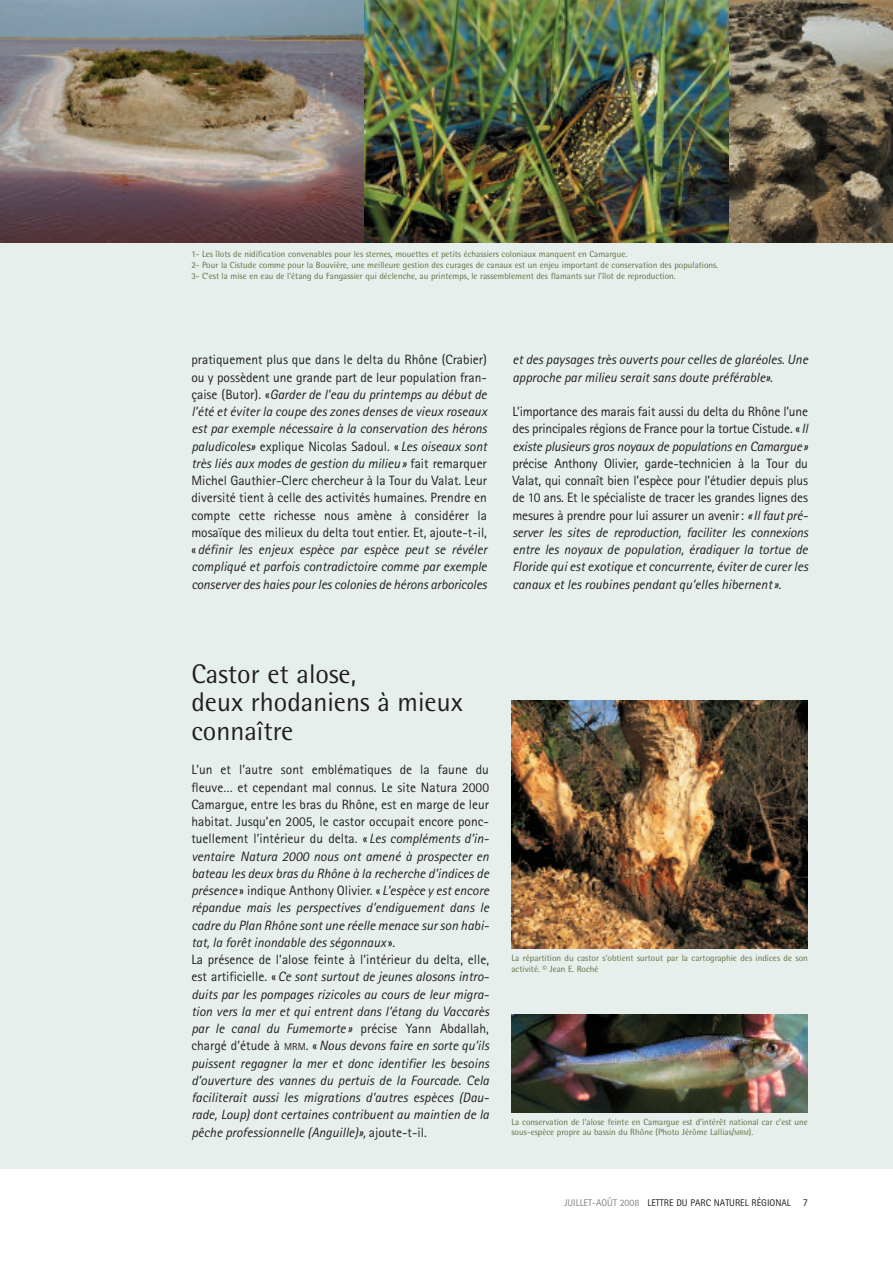
<style>
.page{position:relative;width:893px;height:1263px;background:#e7efed}
.page>*{position:absolute;margin:0;border:0;box-sizing:border-box;transform-origin:0 0}
.t1{font:27px/28.5px "Rotis Semi Sans";color:#231f20}
.t2{font:italic 13.5px/17.2px "Rotis Sans Serif";color:#231f20}
.t3{font:13.5px/17.2px "Rotis Sans Serif";letter-spacing:-.01em;color:#231f20;text-align:justify}
.t4{font:9.75px "Rotis Sans Serif";color:#231f20}
.t5{font:9px/10.8px "Rotis Semi Sans";color:#617041}
.s1{font-style:italic}
.s2{font-style:normal}
.s3{font-style:normal;font-size:10.2px}
.s4{font-size:6.75px}
.s5{color:#808285}
.s6{font-size:10.5px}
</style>
<div class="page">
<div style="left:0;top:1169px;width:893px;height:94px;background:#fff"></div>
<img style="left:0;top:0;width:364px;height:242px">
<img style="left:511px;top:701px;width:297px;height:247px">
<img style="left:511px;top:1014px;width:297px;height:98px">
<img style="left:729px;top:0;width:164px;height:242px">
<img style="left:364px;top:0;width:365px;height:242px">
<p class="t5" style="left:191px;top:250px;width:528px">1- Les îlots de nidification convenables pour les sternes, mouettes et petits échassiers coloniaux manquent en Camargue.<br>2- Pour la Cistude comme pour la Bouvière, une meilleure gestion des curages de canaux est un enjeu important de conservation des populations.<br>3- C’est la mise en eau de l’étang du Fangassier qui déclenche, au printemps, le rassemblement des flamants sur l’îlot de reproduction.</p>
<p class="t3" style="left:191px;top:352px;width:297px">pratiquement plus que dans le delta du Rhône (Crabier) ou y possèdent une grande part de leur population fran&shy;çaise (Butor). «<span class="s1">Garder de l’eau du printemps au début de l’été et éviter la coupe des zones denses de vieux roseaux est par exemple nécessaire à la conservation des hérons paludicoles»</span> explique Nicolas Sadoul. « <span class="s1">Les oiseaux sont très liés aux modes de gestion du milieu »</span> fait remarquer Michel Gauthier-Clerc chercheur à la Tour du Valat. Leur diversité tient à celle des activités humaines. Prendre en compte cette richesse nous amène à considérer la mosaïque des milieux du delta tout entier. Et, ajoute-t-il, « <span class="s1">définir les enjeux espèce par espèce peut se révéler compliqué et parfois contradictoire comme par exemple conserver des haies pour les colonies de hérons arboricoles</span></p>
<p class="t2" style="left:512px;top:352px;width:297px">et des paysages très ouverts pour celles de glaréoles. Une approche par milieu serait sans doute préférable»<span class="s2">.</span></p>
<p class="t3" style="left:512px;top:404px;width:297px">L’importance des marais fait aussi du delta du Rhône l’une des principales régions de France pour la tortue Cistude. «<span class="s1">Il existe plusieurs gros noyaux de populations en Camargue»</span></p>
<p class="t2" style="left:512px;top:456px;width:297px;text-align:justify"><span class="s2">précise Anthony Olivier, garde-technicien à la Tour du Valat, qui connaît bien l’espèce pour l’étudier depuis plus de 10 ans. Et le spécialiste de tracer les grandes lignes des mesures à prendre pour lui assurer un avenir:</span> «Il faut pré&shy;server les sites de reproduction, faciliter les connexions entre les noyaux de population, éradiquer la tortue de Floride qui est exotique et concurrente, éviter de curer les canaux et les roubines pendant qu’elles hibernent ».</p>
<h1 class="t1" style="left:191px;top:662px;width:273px">Castor et alose,<br>deux rhodaniens à mieux connaître</h1>
<p class="t2" style="left:191px;top:762px;width:299px"><span class="s2">L’un et l’autre sont emblématiques de la faune du fleuve… et cependant mal connus. Le site Natura 2000<br>Camargue, entre les bras du Rhône, est en marge de leur habitat. Jusqu’en 2005, le castor occupait encore ponc&shy;tuellement l’intérieur du delta. «</span> Les compléments d’in&shy;ventaire Natura 2000 nous ont amené à prospecter en bateau les deux bras du Rhône à la recherche d’indices de présence <span class="s2">» indique Anthony Olivier. «</span> L’espèce y est encore répandue mais les perspectives d’endiguement dans le cadre du Plan Rhône sont une réelle menace sur son habi&shy;tat, la forêt inondable des ségonnaux <span class="s2">».<br>La présence de l’alose feinte à l’intérieur du delta, elle, est artificielle. «</span>Ce sont surtout de jeunes alosons intro&shy;duits par les pompages rizicoles au cours de leur migra&shy;tion vers la mer et qui entrent dans l’étang du Vaccarès par le canal du Fumemorte » <span class="s2">précise Yann Abdallah, chargé d’étude à</span> <span class="s3">MRM</span><span class="s2">. «</span>Nous devons faire en sorte qu’ils puissent regagner la mer et donc identifier les besoins d’ouverture des vannes du pertuis de la Fourcade. Cela faciliterait aussi les migrations d’autres espèces (Dau&shy;rade, Loup) dont certaines contribuent au maintien de la pêche professionnelle (Anguille)», <span class="s2">ajoute-t-il.</span></p>
<p class="t5" style="left:511px;top:953px;width:298px">La répartition du castor s’obtient surtout par la cartographie des indices de son activité. © Jean E. Roché</p>
<p class="t5" style="left:511px;top:1117px;width:298px">La conservation de l’alose feinte en Camargue est d’intérêt national car c’est une sous-espèce propre au bassin du Rhône (Photo Jérôme Lallias/<span class="s4">MRM</span>).</p>
<p class="t4" style="left:564px;top:1200px;width:245px"><span class="s5">JUILLET-AOÛT 2008</span> LETTRE DU PARC NATUREL RÉGIONAL <span class="s6">7</span></p>
</div>
